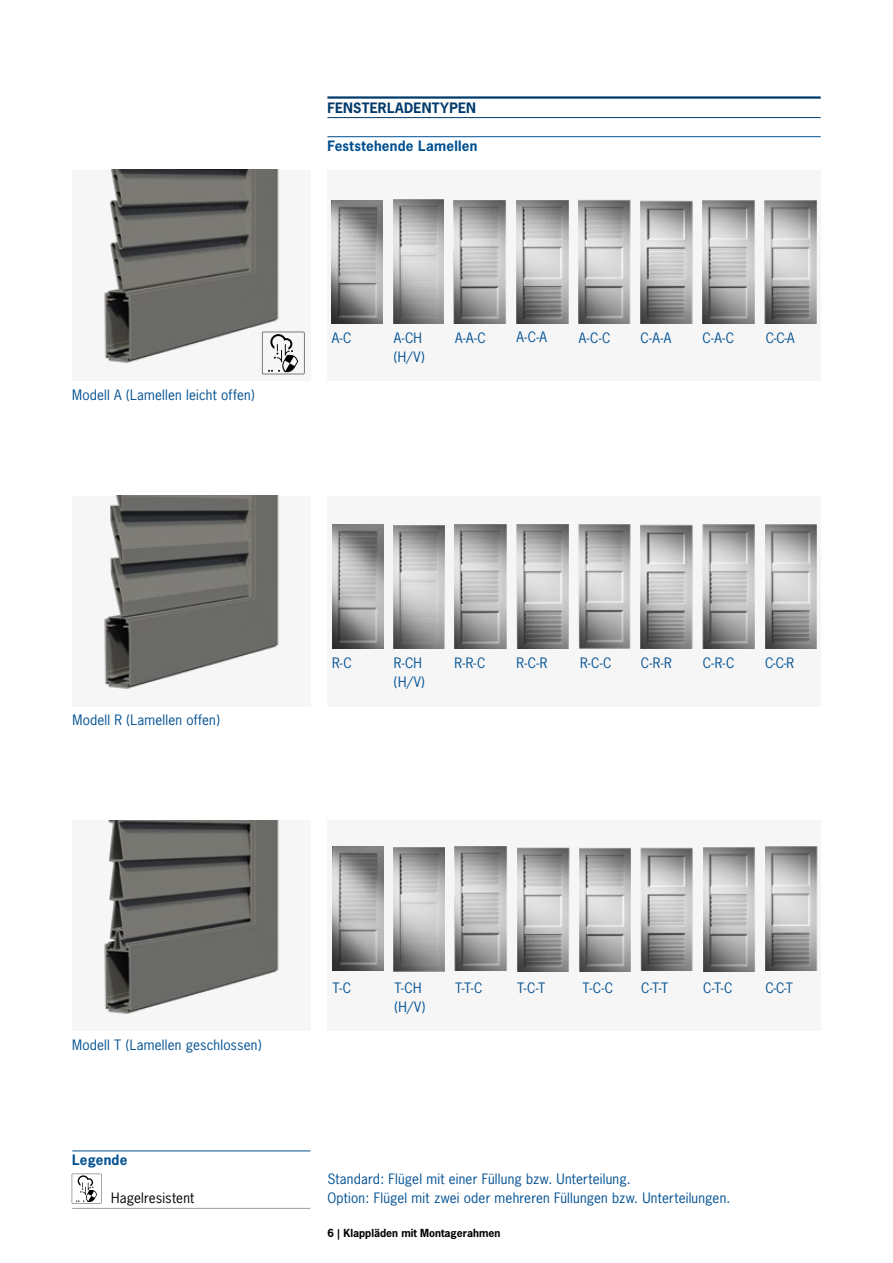
<style>
.page{position:relative;width:893px;height:1263px;background:#fff}
.page>*{position:absolute;margin:0;border:0;box-sizing:border-box;transform-origin:0 0}
.t1{font:13.5px/19.2px "News Gothic";letter-spacing:.015em;color:#005092}
.t2{font:700 13.5px "News Gothic";letter-spacing:.02em;color:#005092}
.t3{font:700 13.5px "News Gothic";letter-spacing:.015em;color:#003a6b}
.t4{font:13.5px "News Gothic";letter-spacing:.015em;color:#000}
.t5{font:700 10.5px "News Gothic";color:#000}
</style>
<div class="page">
<div style="left:327px;top:496px;width:494px;height:210px;background:#f6f6f6"></div>
<div style="left:327px;top:821px;width:494px;height:210px;background:#f6f6f6"></div>
<div style="left:327px;top:170px;width:494px;height:211px;background:#f6f6f6"></div>
<img style="left:393px;top:200px;width:51px;height:123px">
<img style="left:332px;top:200px;width:51px;height:124px">
<img style="left:640px;top:200px;width:52px;height:124px">
<img style="left:454px;top:200px;width:52px;height:124px">
<img style="left:516px;top:200px;width:53px;height:124px">
<img style="left:579px;top:200px;width:51px;height:124px">
<img style="left:765px;top:200px;width:52px;height:124px">
<img style="left:702px;top:200px;width:53px;height:124px">
<img style="left:394px;top:847px;width:51px;height:124px">
<img style="left:333px;top:847px;width:51px;height:123px">
<img style="left:641px;top:847px;width:52px;height:123px">
<img style="left:455px;top:847px;width:52px;height:124px">
<img style="left:517px;top:848px;width:52px;height:124px">
<img style="left:579px;top:848px;width:52px;height:124px">
<img style="left:765px;top:847px;width:52px;height:124px">
<img style="left:703px;top:848px;width:52px;height:124px">
<img style="left:393px;top:525px;width:51px;height:124px">
<img style="left:332px;top:524px;width:51px;height:124px">
<img style="left:640px;top:524px;width:53px;height:124px">
<img style="left:454px;top:524px;width:52px;height:124px">
<img style="left:517px;top:524px;width:52px;height:124px">
<img style="left:579px;top:524px;width:51px;height:124px">
<img style="left:765px;top:524px;width:52px;height:124px">
<img style="left:703px;top:524px;width:52px;height:124px">
<div style="left:72px;top:170px;width:238px;height:210px;background:#f6f6f6"></div>
<img style="left:104px;top:170px;width:195px;height:200px">
<svg style="left:262px;top:332px;width:42px;height:42px"></svg>
<div style="left:72px;top:496px;width:238px;height:210px;background:#f6f6f6"></div>
<img style="left:104px;top:496px;width:175px;height:193px">
<div style="left:72px;top:821px;width:238px;height:210px;background:#f6f6f6"></div>
<img style="left:104px;top:821px;width:175px;height:193px">
<svg style="left:72px;top:1174px;width:29px;height:29px"></svg>
<hr style="left:327px;top:96px;width:494px;height:3px;background:#003a6b">
<hr style="left:327px;top:117px;width:494px;height:1px;background:#003a6b">
<hr style="left:327px;top:136px;width:494px;height:1px;background:#005092">
<hr style="left:72px;top:1151px;width:238px;height:1px;background:#005092">
<hr style="left:72px;top:1208px;width:238px;height:1px;background:#9d9d9c">
<p class="t1" style="left:72px;top:385px;width:184px">Modell A (Lamellen leicht offen)</p>
<p class="t3" style="left:327px;top:99px;width:150px">FENSTERLADENTYPEN</p>
<p class="t2" style="left:327px;top:137px;width:151px">Feststehende Lamellen</p>
<p class="t1" style="left:332px;top:328px;width:21px">A-C</p>
<p class="t1" style="left:455px;top:328px;width:33px">A-A-C</p>
<p class="t1" style="left:516px;top:327px;width:32px">A-C-A</p>
<p class="t1" style="left:579px;top:328px;width:33px">A-C-C</p>
<p class="t1" style="left:641px;top:328px;width:32px">C-A-A</p>
<p class="t1" style="left:702px;top:328px;width:33px">C-A-C</p>
<p class="t1" style="left:766px;top:328px;width:30px">C-C-A</p>
<p class="t1" style="left:394px;top:328px;width:32px">A-CH (H/V)</p>
<p class="t1" style="left:72px;top:710px;width:149px">Modell R (Lamellen offen)</p>
<p class="t1" style="left:332px;top:653px;width:21px">R-C</p>
<p class="t1" style="left:455px;top:653px;width:32px">R-R-C</p>
<p class="t1" style="left:517px;top:653px;width:32px">R-C-R</p>
<p class="t1" style="left:580px;top:653px;width:33px">R-C-C</p>
<p class="t1" style="left:641px;top:653px;width:32px">C-R-R</p>
<p class="t1" style="left:703px;top:653px;width:33px">C-R-C</p>
<p class="t1" style="left:765px;top:653px;width:31px">C-C-R</p>
<p class="t1" style="left:394px;top:653px;width:32px">R-CH (H/V)</p>
<p class="t1" style="left:72px;top:1035px;width:191px">Modell T (Lamellen geschlossen)</p>
<p class="t2" style="left:72px;top:1151px;width:57px">Legende</p>
<p class="t4" style="left:111px;top:1190px;width:85px">Hagelresistent</p>
<p class="t1" style="left:333px;top:978px;width:20px">T-C</p>
<p class="t1" style="left:455px;top:978px;width:29px">T-T-C</p>
<p class="t1" style="left:517px;top:978px;width:30px">T-C-T</p>
<p class="t1" style="left:583px;top:978px;width:32px">T-C-C</p>
<p class="t1" style="left:641px;top:978px;width:29px">C-T-T</p>
<p class="t1" style="left:703px;top:978px;width:31px">C-T-C</p>
<p class="t1" style="left:765px;top:978px;width:29px">C-C-T</p>
<p class="t1" style="left:394px;top:978px;width:32px">T-CH (H/V)</p>
<p class="t1" style="left:327px;top:1169px;width:404px">Standard: Flügel mit einer Füllung bzw. Unterteilung.<br>Option: Flügel mit zwei oder mehreren Füllungen bzw. Unterteilungen.</p>
<p class="t5" style="left:327px;top:1226px;width:175px">6 | Klappläden mit Montagerahmen</p>
</div>
